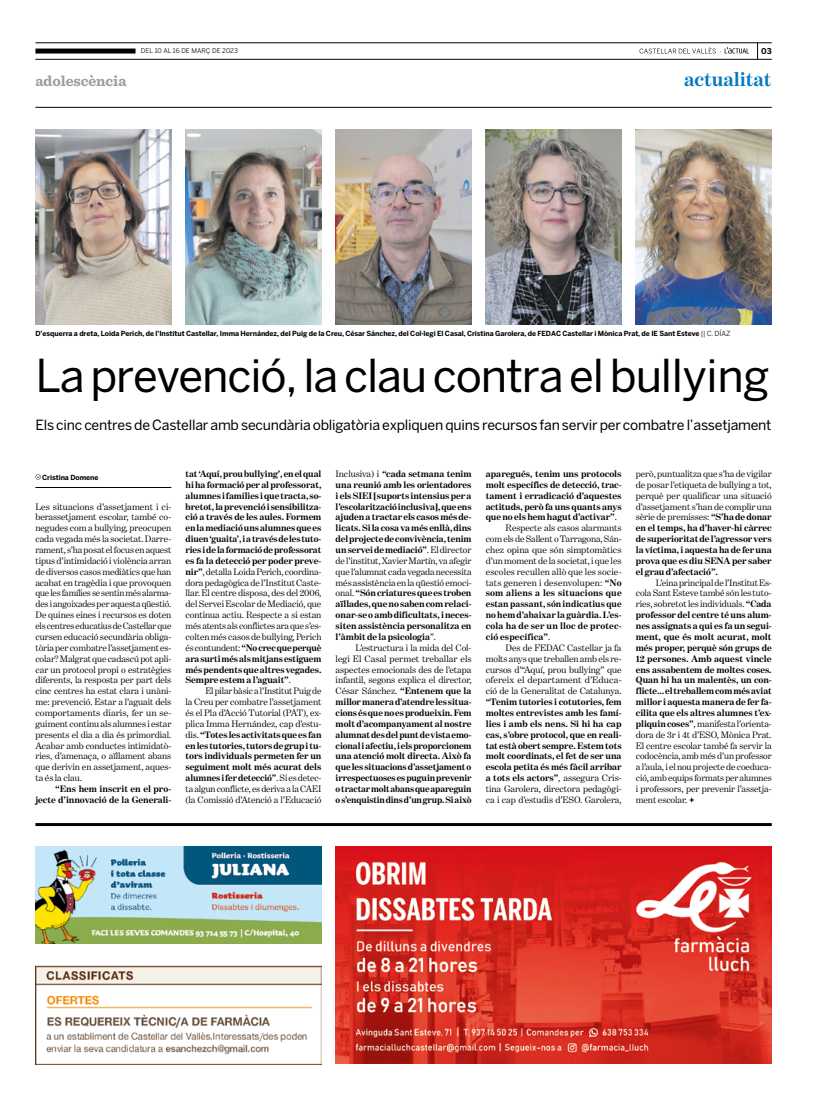
<style>
.page{position:relative;width:820px;height:1106px;background:#fff}
.page>*{position:absolute;margin:0;border:0;box-sizing:border-box;transform-origin:0 0}
.t1{font:45px "Benton Sans";letter-spacing:-.025em;color:#000}
.t2{font:700 20px "Benton Modern One";letter-spacing:-.005em;color:#007ac2}
.t3{font:700 15px "Sentinel";letter-spacing:-.005em;color:#9d9d9c}
.t4{font:14px "Benton Sans";letter-spacing:-.015em;color:#000}
.t5{font:700 9.5px/10.9px "Benton Modern One";letter-spacing:-.005em;color:#000;text-align:justify}
.t6{font:9.5px/10.9px "Benton Modern One";letter-spacing:-.005em;color:#000;text-align:justify}
.t7{font:700 9.5px "Benton Modern One";letter-spacing:.015em;color:#000}
.t8{font:9.5px "Benton Modern One";letter-spacing:.015em;color:#000}
.t9{font:700 8px "Benton Sans";color:#000}
.t10{font:700 7px "Benton Sans";letter-spacing:-.01em;color:#000}
.t11{font:6.5px "Benton Sans";letter-spacing:.005em;color:#000}
.s1{font-weight:400}
.s2{font-weight:700}
</style>
<div class="page">
<svg style="left:757px;top:44px;width:1px;height:15px"></svg>
<svg style="left:639px;top:47px;width:109px;height:7px"></svg>
<hr style="left:35px;top:107px;width:736px;height:1px;background:#000">
<hr style="left:35px;top:43px;width:736px;height:1px;background:#000">
<hr style="left:35px;top:59px;width:736px;height:1px;background:#000">
<div style="left:35px;top:49px;width:100px;height:5px;background:#000"></div>
<img style="left:35px;top:965px;width:286px;height:99px">
<img style="left:335px;top:846px;width:436px;height:217px">
<img style="left:35px;top:846px;width:286px;height:98px">
<hr style="left:35px;top:823px;width:736px;height:3px;background:#000">
<img style="left:35px;top:129px;width:136px;height:196px">
<svg style="left:35px;top:474px;width:6px;height:5px"></svg>
<hr style="left:35px;top:487px;width:136px;height:1px;background:#000">
<svg style="left:689px;top:797px;width:5px;height:5px"></svg>
<img style="left:185px;top:129px;width:136px;height:196px">
<img style="left:335px;top:129px;width:136px;height:196px">
<img style="left:485px;top:129px;width:136px;height:196px">
<img style="left:635px;top:129px;width:136px;height:196px">
<p class="t11" style="left:141px;top:47px;width:98px">DEL 10 AL 16 DE MARÇ DE 2023</p>
<p class="t9" style="left:760px;top:46px;width:12px">03</p>
<h3 class="t3" style="left:35px;top:69px;width:93px">adolescència</h3>
<h2 class="t2" style="left:684px;top:68px;width:89px">actualitat</h2>
<p class="t10" style="left:35px;top:329px;width:696px">D’esquerra a dreta, Loida Perich, de l’Institut Castellar, Imma Hernández, del Puig de la Creu, César Sánchez, del Col·legi El Casal, Cristina Garolera, de FEDAC Castellar i Mònica Prat, de IE Sant Esteve <span class="s1">|| C. DÍAZ</span></p>
<h1 class="t1" style="left:35px;top:349px;width:735px">La prevenció, la clau contra el bullying</h1>
<h3 class="t4" style="left:35px;top:417px;width:737px">Els cinc centres de Castellar amb secundària obligatòria expliquen quins recursos fan servir per combatre l’assetjament</h3>
<p class="t5" style="left:185px;top:468px;width:137px">tat ‘Aquí, prou bullying’, en el qual hi ha formació per al professorat, alumnes i famílies i que tracta, so&shy;bretot, la prevenció i sensibilitza&shy;ció a través de les aules. Formem en la mediació uns alumnes que es diuen ‘guaita’, i a través de les tuto&shy;ries i de la formació de professorat es fa la detecció per poder preve&shy;nir”<span class="s1">, detalla Loida Perich, coordina&shy;dora pedagògica de l’Institut Caste&shy;llar. El centre disposa, des del 2006, del Servei Escolar de Mediació, que continua actiu. Respecte a si estan més atents als conflictes ara que s’es&shy;colten més casos de bullying, Perich és contundent:</span> “No crec que perquè ara surti més als mitjans estiguem més pendents que altres vegades.<br>Sempre estem a l’aguait”<span class="s1">.</span></p>
<p class="t6" style="left:185px;top:685px;width:137px;text-indent:20px">El pilar bàsic a l’Institut Puig de la Creu per combatre l’assetjament és el Pla d’Acció Tutorial (PAT), ex&shy;plica Imma Hernández, cap d’estu&shy;dis. <span class="s2">“Totes les activitats que es fan en les tutories, tutors de grup i tu&shy;tors individuals permeten fer un seguiment molt més acurat dels alumnes i fer detecció”</span>. Si es detec&shy;ta algun conflicte, es deriva a la CAEI (la Comissió d’Atenció a l’Educació</p>
<p class="t10" style="left:42px;top:473px;width:58px">Cristina Domene</p>
<p class="t5" style="left:335px;top:468px;width:137px"><span class="s1">Inclusiva) i</span> “cada setmana tenim una reunió amb les orientadores i els SIEI [suports intensius per a l’escolarització inclusiva], que ens ajuden a tractar els casos més de&shy;licats. Si la cosa va més enllà, dins del projecte de convivència, tenim un servei de mediació”<span class="s1">. El director de l’institut, Xavier Martín, va afegir que l’alumnat cada vegada necessita més assistència en la qüestió emoci&shy;onal.</span> “Són criatures que es troben aïllades, que no saben com relaci&shy;onar-se o amb dificultats, i neces&shy;siten assistència personalitza en l’àmbit de la psicologia<span class="s1">”.</span></p>
<p class="t5" style="left:335px;top:642px;width:137px;text-indent:20px"><span class="s1">L’estructura i la mida del Col· legi El Casal permet treballar els aspectes emocionals des de l’etapa infantil, segons explica el director, César Sánchez.</span> “Entenem que la millor manera d’atendre les situa&shy;cions és que no es produeixin. Fem molt d’acompanyament al nostre alumnat des del punt de vista emo&shy;cional i afectiu, i els proporcionem una atenció molt directa. Això fa que les situacions d’assetjament o irrespectuoses es puguin prevenir o tractar molt abans que apareguin o s’enquistin dins d’un grup. Si això</p>
<p class="t6" style="left:35px;top:501px;width:137px">Les situacions d’assetjament i ci&shy;berassetjament escolar, també co&shy;negudes com a bullying, preocupen cada vegada més la societat. Darre&shy;rament, s’ha posat el focus en aquest tipus d’intimidació i violència arran de diversos casos mediàtics que han acabat en tragèdia i que provoquen que les famílies se sentin més alarma&shy;des i angoixades per aquesta qüestió.<br>De quines eines i recursos es doten els centres educatius de Castellar que cursen educació secundària obliga&shy;tòria per combatre l’assetjament es&shy;colar? Malgrat que cadascú pot apli&shy;car un protocol propi o estratègies diferents, la resposta per part dels cinc centres ha estat clara i unàni&shy;me: prevenció. Estar a l’aguait dels comportaments diaris, fer un se&shy;guiment continu als alumnes i estar presents el dia a dia és primordial.<br>Acabar amb conductes intimidatò&shy;ries, d’amenaça, o aïllament abans que derivin en assetjament, aques&shy;ta és la clau.</p>
<p class="t5" style="left:35px;top:783px;width:137px;text-align:right">“Ens hem inscrit en el pro&shy;jecte d’innovació de la Generali-</p>
<p class="t5" style="left:485px;top:468px;width:137px">aparegués, tenim uns protocols</p>
<p class="t5" style="left:485px;top:479px;width:137px">molt específics de detecció, trac-</p>
<p class="t5" style="left:485px;top:490px;width:137px">tament i erradicació d’aquestes</p>
<p class="t5" style="left:485px;top:501px;width:137px">actituds, però fa uns quants anys</p>
<p class="t5" style="left:485px;top:511px;width:133px">que no els hem hagut d’activar”<span class="s1">.</span></p>
<p class="t6" style="left:505px;top:522px;width:117px">Respecte als casos alarmants</p>
<p class="t6" style="left:485px;top:533px;width:137px">com els de Sallent o Tarragona, Sán-</p>
<p class="t6" style="left:485px;top:544px;width:137px">chez opina que són simptomàtics</p>
<p class="t6" style="left:485px;top:555px;width:137px">d’un moment de la societat, i que les</p>
<p class="t8" style="left:485px;top:566px;width:137px">escoles recullen allò que les socie-</p>
<p class="t8" style="left:485px;top:577px;width:137px">tats generen i desenvolupen: <span class="s2">“No</span></p>
<p class="t7" style="left:485px;top:588px;width:137px">som aliens a les situacions que</p>
<p class="t5" style="left:485px;top:598px;width:137px">estan passant, són indicatius que</p>
<p class="t5" style="left:485px;top:609px;width:137px">no hem d’abaixar la guàrdia. L’es-</p>
<p class="t7" style="left:485px;top:620px;width:137px">cola ha de ser un lloc de protec-</p>
<p class="t7" style="left:485px;top:631px;width:66px">ció específica”<span class="s1">.</span></p>
<p class="t6" style="left:505px;top:642px;width:117px">Des de FEDAC Castellar ja fa</p>
<p class="t6" style="left:485px;top:653px;width:137px">molts anys que treballen amb els re-</p>
<p class="t6" style="left:485px;top:663px;width:137px">cursos d’“Aquí, prou bullying” que</p>
<p class="t6" style="left:485px;top:674px;width:137px">ofereix el departament d’Educa-</p>
<p class="t6" style="left:485px;top:685px;width:137px">ció de la Generalitat de Catalunya.</p>
<p class="t5" style="left:485px;top:696px;width:137px">“Tenim tutories i cotutories, fem moltes entrevistes amb les famí&shy;lies i amb els nens. Si hi ha cap cas, s’obre protocol, que en reali&shy;tat està obert sempre. Estem tots molt coordinats, el fet de ser una escola petita és més fàcil arribar a tots els actors”<span class="s1">, assegura Cris&shy;tina Garolera, directora pedagògi&shy;ca i cap d’estudis d’ESO. Garolera,</span></p>
<p class="t5" style="left:635px;top:468px;width:137px"><span class="s1">però, puntualitza que s’ha de vigilar de posar l’etiqueta de bullying a tot, perquè per qualificar una situació d’assetjament s’han de complir una sèrie de premisses:</span> “S’ha de donar en el temps, ha d’haver-hi càrrec de superioritat de l’agressor vers la víctima, i aquesta ha de fer una prova que es diu SENA per saber el grau d’afectació”.</p>
<p class="t6" style="left:635px;top:577px;width:137px;text-indent:20px">L’eina principal de l’Institut Es&shy;cola Sant Esteve també són les tuto&shy;ries, sobretot les individuals. <span class="s2">“Cada professor del centre té uns alum&shy;nes assignats a qui es fa un segui&shy;ment, que és molt acurat, molt més proper, perquè són grups de 12 persones. Amb aquest vincle ens assabentem de moltes coses.<br>Quan hi ha un malentès, un con&shy;flicte... el treballem com més aviat millor i aquesta manera de fer fa&shy;cilita que els altres alumnes t’ex&shy;pliquin coses”</span>, manifesta l’orienta&shy;dora de 3r i 4t d’ESO, Mònica Prat.<br>El centre escolar també fa servir la codocència, amb més d’un professor a l’aula, i el nou projecte de coeduca&shy;ció, amb equips formats per alumnes i professors, per prevenir l’assetja&shy;ment escolar.</p>
</div>
